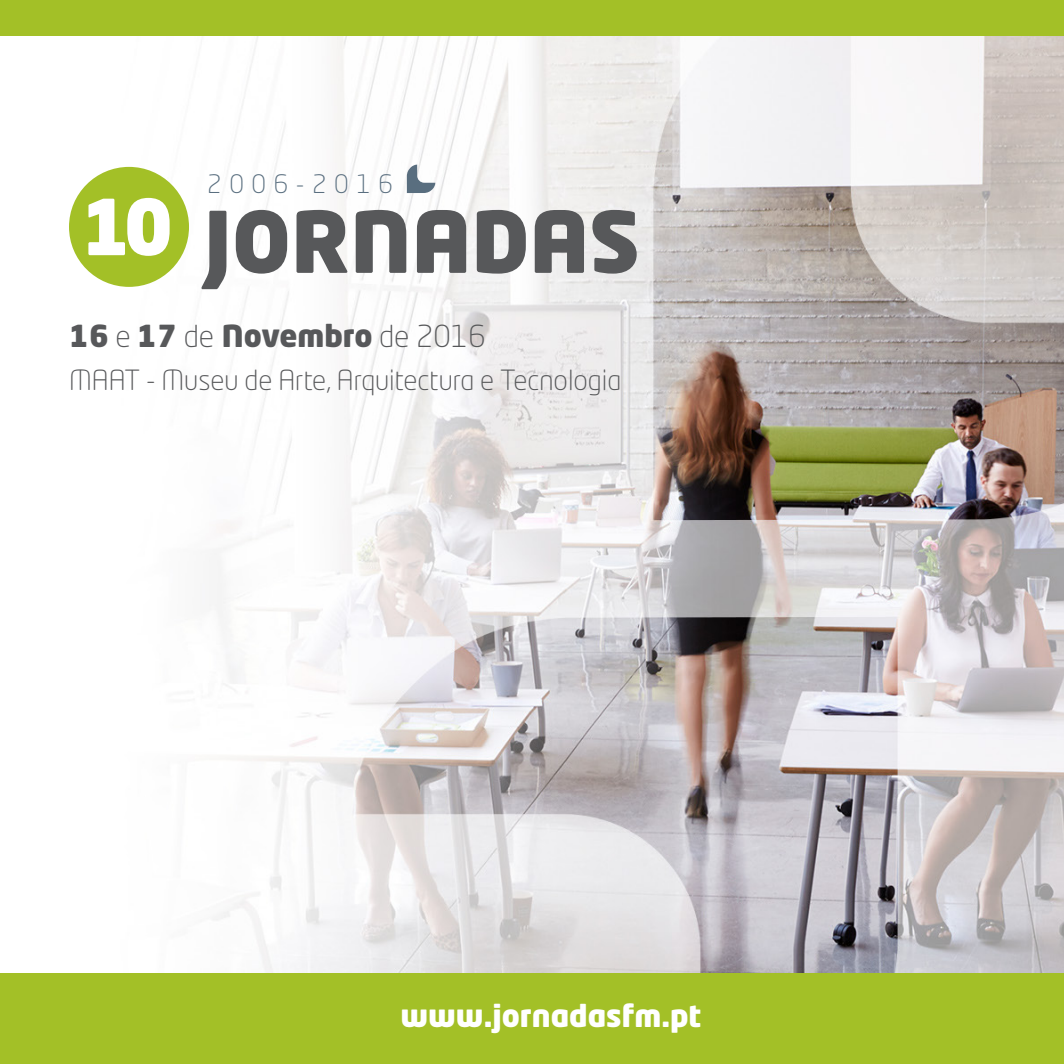
<style>
.page{position:relative;width:1064px;height:1064px;background:#fff}
.page>*{position:absolute;margin:0;border:0;box-sizing:border-box;transform-origin:0 0}
.t1{font:900 30px "Neo Tech Std";color:#57585a}
.t2{font:900 30px "Neo Tech Std";color:#fff}
.t3{font:300 27.5px "Neo Tech Std";color:#57585a}
.t4{font:300 25.25px "Neo Tech Std";letter-spacing:.3em;color:#596e7f}
.s1{font-weight:300}
</style>
<div class="page">
<img style="left:69px;top:36px;width:994px;height:937px">
<div style="left:0;top:0;width:1063px;height:36px;background:#a3c027"></div>
<div style="left:0;top:973px;width:1063px;height:90px;background:#a3c027"></div>
<svg style="left:201px;top:211px;width:25px;height:78px"></svg>
<svg style="left:236px;top:210px;width:51px;height:63px"></svg>
<svg style="left:296px;top:210px;width:51px;height:63px"></svg>
<svg style="left:355px;top:210px;width:51px;height:63px"></svg>
<svg style="left:417px;top:210px;width:49px;height:63px"></svg>
<svg style="left:476px;top:210px;width:49px;height:63px"></svg>
<svg style="left:534px;top:210px;width:49px;height:63px;background:#79797b"></svg>
<svg style="left:592px;top:210px;width:44px;height:63px;background:#868688"></svg>
<svg style="left:406px;top:164px;width:29px;height:29px"></svg>
<div style="left:69px;top:167px;width:120px;height:120px;background:#a3c027;border-radius:50%"></div>
<svg style="left:88px;top:198px;width:81px;height:58px"></svg>
<p class="t4" style="left:207px;top:169px;width:187px">2006-2016</p>
<p class="t1" style="left:69px;top:316px;width:418px">16 <span class="s1">e</span> 17 <span class="s1">de</span> Novembro <span class="s1">de 2016</span></p>
<p class="t3" style="left:69px;top:363px;width:553px">MAAT - Museu de Arte, Arquitectura e Tecnologia</p>
<p class="t2" style="left:400px;top:995px;width:302px">www.jornadasfm.pt</p>
</div>
